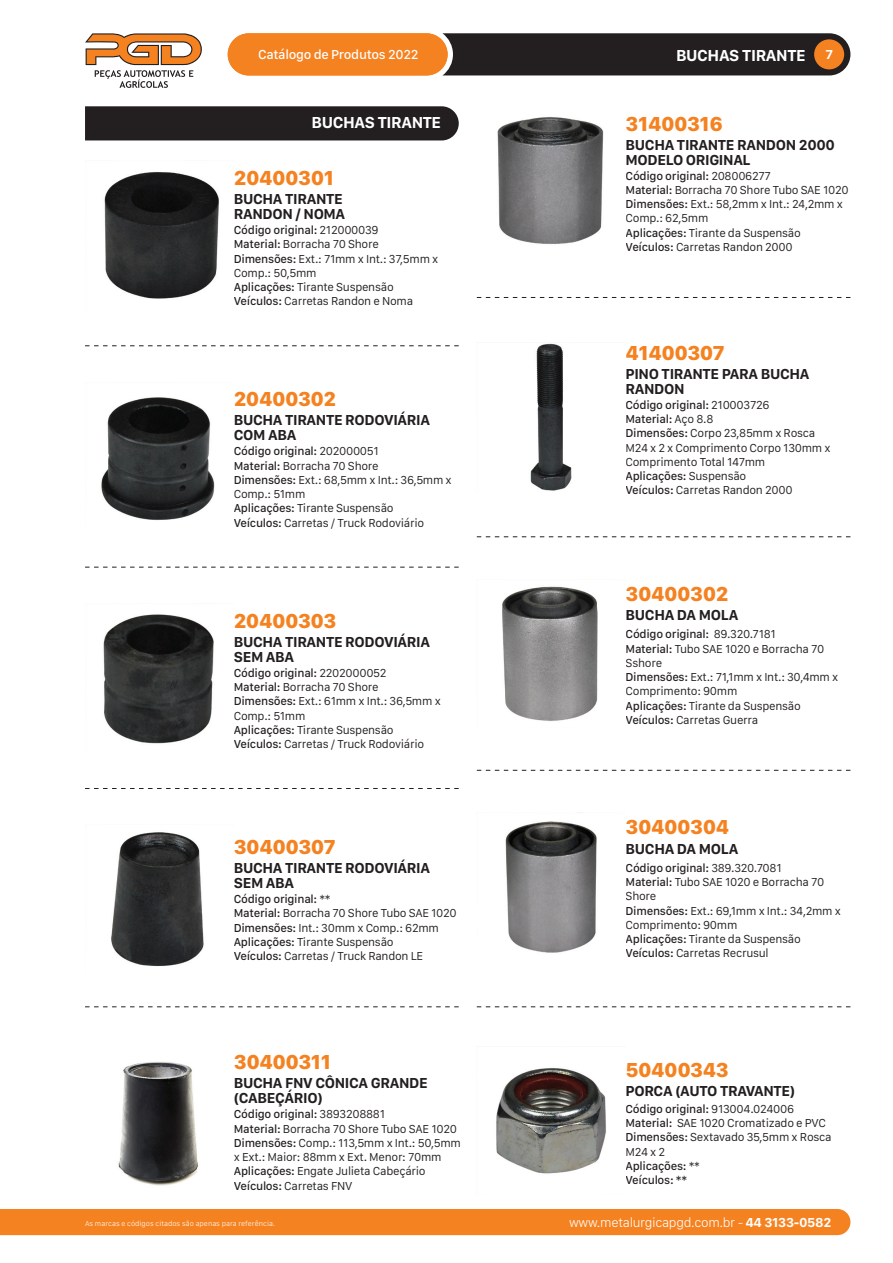
<style>
.page{position:relative;width:893px;height:1263px;background:#fff}
.page>*{position:absolute;margin:0;border:0;box-sizing:border-box;transform-origin:0 0}
.t1{font:800 21px "San Francisco Text";letter-spacing:-.025em;color:#f58220}
.t2{font:700 16.5px "San Francisco Text";letter-spacing:-.025em;color:#fff}
.t3{font:700 15px/15px "San Francisco Text";letter-spacing:-.025em;color:#231f20}
.t4{font:300 13.5px "San Francisco Text";letter-spacing:-.025em;color:#fff}
.t5{font:500 13.5px "San Francisco Text";letter-spacing:-.025em;color:#fff}
.t6{font:700 13.5px "San Francisco Text";color:#fff}
.t7{font:12px/14.2px "San Francisco Text";letter-spacing:-.025em;color:#231f20}
.t8{font:300 7.5px "San Francisco Text";color:#fff}
.s1{font-weight:500}
.s2{font-weight:700}
</style>
<div class="page">
<div style="left:0;top:1209px;width:850px;height:26px;background:#f58220"></div>
<svg style="left:85px;top:33px;width:117px;height:55px"></svg>
<div style="left:442px;top:33px;width:408px;height:42px;background:#231f20"></div>
<div style="left:228px;top:33px;width:220px;height:42px;background:#f58220;border-radius:21px"></div>
<div style="left:814px;top:39px;width:30px;height:30px;background:#f58220;border-radius:50%"></div>
<img style="left:497px;top:117px;width:107px;height:127px">
<div style="left:85px;top:106px;width:374px;height:34px;background:#231f20"></div>
<img style="left:104px;top:172px;width:115px;height:127px">
<img style="left:101px;top:397px;width:114px;height:123px">
<img style="left:103px;top:614px;width:111px;height:130px">
<svg style="left:85px;top:788px;width:374px;height:1px"></svg>
<svg style="left:85px;top:567px;width:374px;height:1px"></svg>
<svg style="left:85px;top:345px;width:374px;height:1px"></svg>
<svg style="left:477px;top:297px;width:373px;height:1px"></svg>
<svg style="left:477px;top:536px;width:373px;height:1px"></svg>
<svg style="left:477px;top:770px;width:373px;height:1px"></svg>
<svg style="left:477px;top:1006px;width:373px;height:1px"></svg>
<svg style="left:85px;top:1006px;width:374px;height:1px"></svg>
<img style="left:111px;top:832px;width:93px;height:134px">
<img style="left:530px;top:343px;width:42px;height:148px">
<img style="left:118px;top:1061px;width:80px;height:125px">
<img style="left:502px;top:586px;width:96px;height:136px">
<img style="left:505px;top:821px;width:92px;height:132px">
<img style="left:496px;top:1068px;width:110px;height:106px">
<p class="t5" style="left:258px;top:46px;width:162px">Catálogo de Produtos 2022</p>
<p class="t6" style="left:825px;top:46px;width:9px">7</p>
<h2 class="t2" style="left:676px;top:45px;width:131px">BUCHAS TIRANTE</h2>
<h2 class="t2" style="left:312px;top:112px;width:131px">BUCHAS TIRANTE</h2>
<h1 class="t1" style="left:234px;top:165px;width:102px">20400301</h1>
<p class="t3" style="left:234px;top:193px;width:113px">BUCHA TIRANTE<br>RANDON / NOMA</p>
<p class="t7" style="left:234px;top:224px;width:206px"><span class="s1">Código original:</span> 212000039<br><span class="s1">Material:</span> Borracha 70 Shore<br><span class="s1">Dimensões:</span> Ext.: 71mm x Int.: 37,5mm x<br>Comp.: 50,5mm<br><span class="s1">Aplicações:</span> Tirante Suspensão<br><span class="s1">Veículos:</span> Carretas Randon e Noma</p>
<h1 class="t1" style="left:234px;top:386px;width:104px">20400302</h1>
<p class="t3" style="left:234px;top:414px;width:198px">BUCHA TIRANTE RODOVIÁRIA<br>COM ABA</p>
<p class="t7" style="left:234px;top:445px;width:220px"><span class="s1">Código original:</span> 202000051<br><span class="s1">Material:</span> Borracha 70 Shore<br><span class="s1">Dimensões:</span> Ext.: 68,5mm x Int.: 36,5mm x<br>Comp.: 51mm<br><span class="s1">Aplicações:</span> Tirante Suspensão<br><span class="s1">Veículos:</span> Carretas / Truck Rodoviário</p>
<h1 class="t1" style="left:234px;top:607px;width:104px">20400303</h1>
<p class="t3" style="left:234px;top:635px;width:198px">BUCHA TIRANTE RODOVIÁRIA<br>SEM ABA</p>
<p class="t7" style="left:234px;top:666px;width:209px"><span class="s1">Código original:</span> 2202000052<br><span class="s1">Material:</span> Borracha 70 Shore<br><span class="s1">Dimensões:</span> Ext.: 61mm x Int.: 36,5mm x<br>Comp.: 51mm<br><span class="s1">Aplicações:</span> Tirante Suspensão<br><span class="s1">Veículos:</span> Carretas / Truck Rodoviário</p>
<h1 class="t1" style="left:234px;top:834px;width:103px">30400307</h1>
<p class="t3" style="left:234px;top:862px;width:198px">BUCHA TIRANTE RODOVIÁRIA<br>SEM ABA</p>
<p class="t7" style="left:234px;top:893px;width:225px"><span class="s1">Código original:</span> **<br><span class="s1">Material:</span> Borracha 70 Shore Tubo SAE 1020<br><span class="s1">Dimensões:</span> Int.: 30mm x Comp.: 62mm <span class="s1">Aplicações:</span> Tirante Suspensão<br><span class="s1">Veículos:</span> Carretas / Truck Randon LE</p>
<h1 class="t1" style="left:234px;top:1049px;width:99px">30400311</h1>
<p class="t3" style="left:234px;top:1077px;width:195px">BUCHA FNV CÔNICA GRANDE (CABEÇÁRIO)</p>
<p class="t7" style="left:234px;top:1108px;width:229px"><span class="s1">Código original:</span> 3893208881<br><span class="s1">Material:</span> Borracha 70 Shore Tubo SAE 1020<br><span class="s1">Dimensões:</span> Comp.: 113,5mm x Int.: 50,5mm x Ext.: Maior: 88mm x Ext. Menor: 70mm <span class="s1">Aplicações:</span> Engate Julieta Cabeçário <span class="s1">Veículos:</span> Carretas FNV</p>
<p class="t8" style="left:85px;top:1218px;width:191px">As marcas e códigos citados são apenas para referência.</p>
<h1 class="t1" style="left:626px;top:110px;width:99px">31400316</h1>
<p class="t3" style="left:626px;top:138px;width:211px">BUCHA TIRANTE RANDON 2000<br>MODELO ORIGINAL</p>
<p class="t7" style="left:626px;top:169px;width:225px"><span class="s1">Código original:</span> 208006277<br><span class="s1">Material:</span> Borracha 70 Shore Tubo SAE 1020<br><span class="s1">Dimensões:</span> Ext.: 58,2mm x Int.: 24,2mm x<br>Comp.: 62,5mm<br><span class="s1">Aplicações:</span> Tirante da Suspensão<br><span class="s1">Veículos:</span> Carretas Randon 2000</p>
<h1 class="t1" style="left:625px;top:339px;width:101px">41400307</h1>
<p class="t3" style="left:625px;top:368px;width:186px">PINO TIRANTE PARA BUCHA<br>RANDON</p>
<p class="t7" style="left:625px;top:399px;width:207px"><span class="s1">Código original:</span> 210003726<br><span class="s1">Material:</span> Aço 8.8<br><span class="s1">Dimensões:</span> Corpo 23,85mm x Rosca<br>M24 x 2 x Comprimento Corpo 130mm x<br>Comprimento Total 147mm<br><span class="s1">Aplicações:</span> Suspensão<br><span class="s1">Veículos:</span> Carretas Randon 2000</p>
<h1 class="t1" style="left:626px;top:581px;width:104px">30400302</h1>
<p class="t3" style="left:626px;top:609px;width:114px">BUCHA DA MOLA</p>
<p class="t7" style="left:626px;top:628px;width:214px"><span class="s1">Código original:</span> 89.320.7181<br><span class="s1">Material:</span> Tubo SAE 1020 e Borracha 70<br>Sshore<br><span class="s1">Dimensões:</span> Ext.: 71,1mm x Int.: 30,4mm x<br>Comprimento: 90mm<br><span class="s1">Aplicações:</span> Tirante da Suspensão<br><span class="s1">Veículos:</span> Carretas Guerra</p>
<h1 class="t1" style="left:626px;top:814px;width:105px">30400304</h1>
<p class="t3" style="left:626px;top:842px;width:114px">BUCHA DA MOLA</p>
<p class="t7" style="left:626px;top:861px;width:217px"><span class="s1">Código original:</span> 389.320.7081<br><span class="s1">Material:</span> Tubo SAE 1020 e Borracha 70<br>Shore<br><span class="s1">Dimensões:</span> Ext.: 69,1mm x Int.: 34,2mm x<br>Comprimento: 90mm<br><span class="s1">Aplicações:</span> Tirante da Suspensão<br><span class="s1">Veículos:</span> Carretas Recrusul</p>
<h1 class="t1" style="left:625px;top:1056px;width:105px">50400343</h1>
<p class="t3" style="left:625px;top:1085px;width:171px">PORCA (AUTO TRAVANTE)</p>
<p class="t7" style="left:625px;top:1103px;width:208px"><span class="s1">Código original:</span> 913004.024006<br><span class="s1">Material:</span> SAE 1020 Cromatizado e PVC<br><span class="s1">Dimensões:</span> Sextavado 35,5mm x Rosca<br>M24 x 2<br><span class="s1">Aplicações:</span> **<br><span class="s1">Veículos: **</span></p>
<p class="t4" style="left:569px;top:1214px;width:264px">www.metalurgicapgd.com.br - <span class="s2">44 3133-0582</span></p>
</div>
